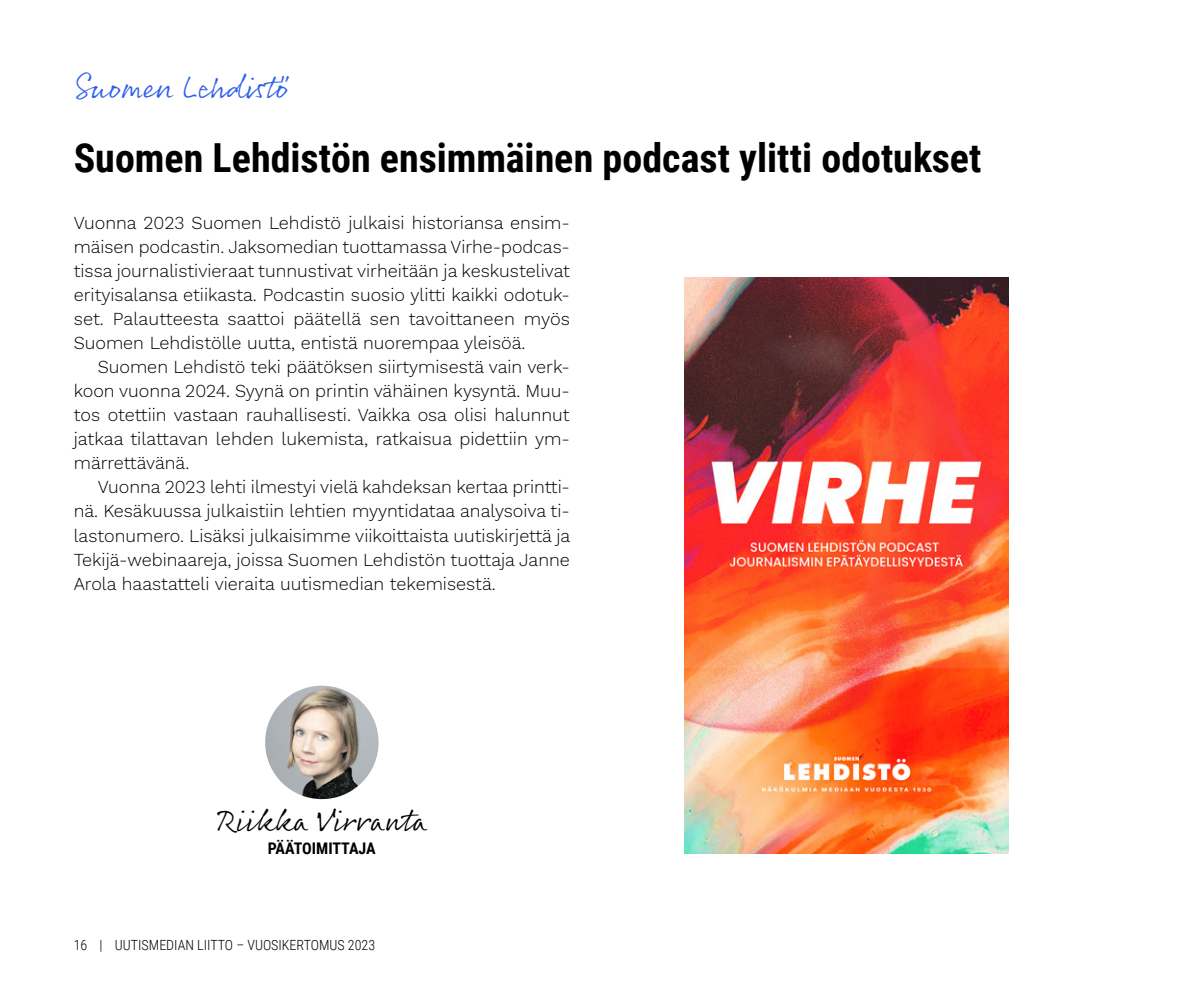
<style>
.page{position:relative;width:1191px;height:993px;background:#fff}
.page>*{position:absolute;margin:0;border:0;box-sizing:border-box;transform-origin:0 0}
.t1{font:700 40px "Roboto Condensed";color:#000}
.t2{font:32px "Rollerscript Smooth";color:#2d5feb}
.t3{font:32px "Rollerscript Smooth";color:#000}
.t4{font:300 18px/24px "Work Sans";color:#000;text-align:justify}
.t5{font:700 16px "Roboto Condensed";letter-spacing:-.005em;color:#000}
.t6{font:300 14px "Roboto Condensed";color:#000}
</style>
<div class="page">
<img style="left:265px;top:685px;width:113px;height:113px;border-radius:57px">
<img style="left:684px;top:277px;width:324px;height:576px">
<h2 class="t2" style="left:74px;top:67px;width:217px">Suomen Lehdistö</h2>
<h1 class="t1" style="left:74px;top:129px;width:909px">Suomen Lehdistön ensimmäinen podcast ylitti odotukset</h1>
<p class="t4" style="left:74px;top:210px;width:498px">Vuonna 2023 Suomen Lehdistö julkaisi historiansa ensim&shy;mäisen podcastin. Jaksomedian tuottamassa Virhe-podcas&shy;tissa journalistivieraat tunnustivat virheitään ja keskustelivat erityisalansa etiikasta. Podcastin suosio ylitti kaikki odotuk&shy;set. Palautteesta saattoi päätellä sen tavoittaneen myös Suomen Lehdistölle uutta, entistä nuorempaa yleisöä.</p>
<p class="t4" style="left:74px;top:354px;width:498px;text-indent:24px">Suomen Lehdistö teki päätöksen siirtymisestä vain verk&shy;koon vuonna 2024. Syynä on printin vähäinen kysyntä. Muu&shy;tos otettiin vastaan rauhallisesti. Vaikka osa olisi halunnut jatkaa tilattavan lehden lukemista, ratkaisua pidettiin ym&shy;märrettävänä.</p>
<p class="t4" style="left:74px;top:474px;width:498px;text-indent:24px">Vuonna 2023 lehti ilmestyi vielä kahdeksan kertaa printti&shy;nä. Kesäkuussa julkaistiin lehtien myyntidataa analysoiva ti&shy;lastonumero. Lisäksi julkaisimme viikoittaista uutiskirjettä ja Tekijä-webinaareja, joissa Suomen Lehdistön tuottaja Janne Arola haastatteli vieraita uutismedian tekemisestä.</p>
<h2 class="t3" style="left:217px;top:799px;width:211px">Riikka Virranta</h2>
<p class="t5" style="left:268px;top:836px;width:109px">PÄÄTOIMITTAJA</p>
<p class="t6" style="left:74px;top:934px;width:303px">16 | UUTISMEDIAN LIITTO – VUOSIKERTOMUS 2023</p>
</div>
